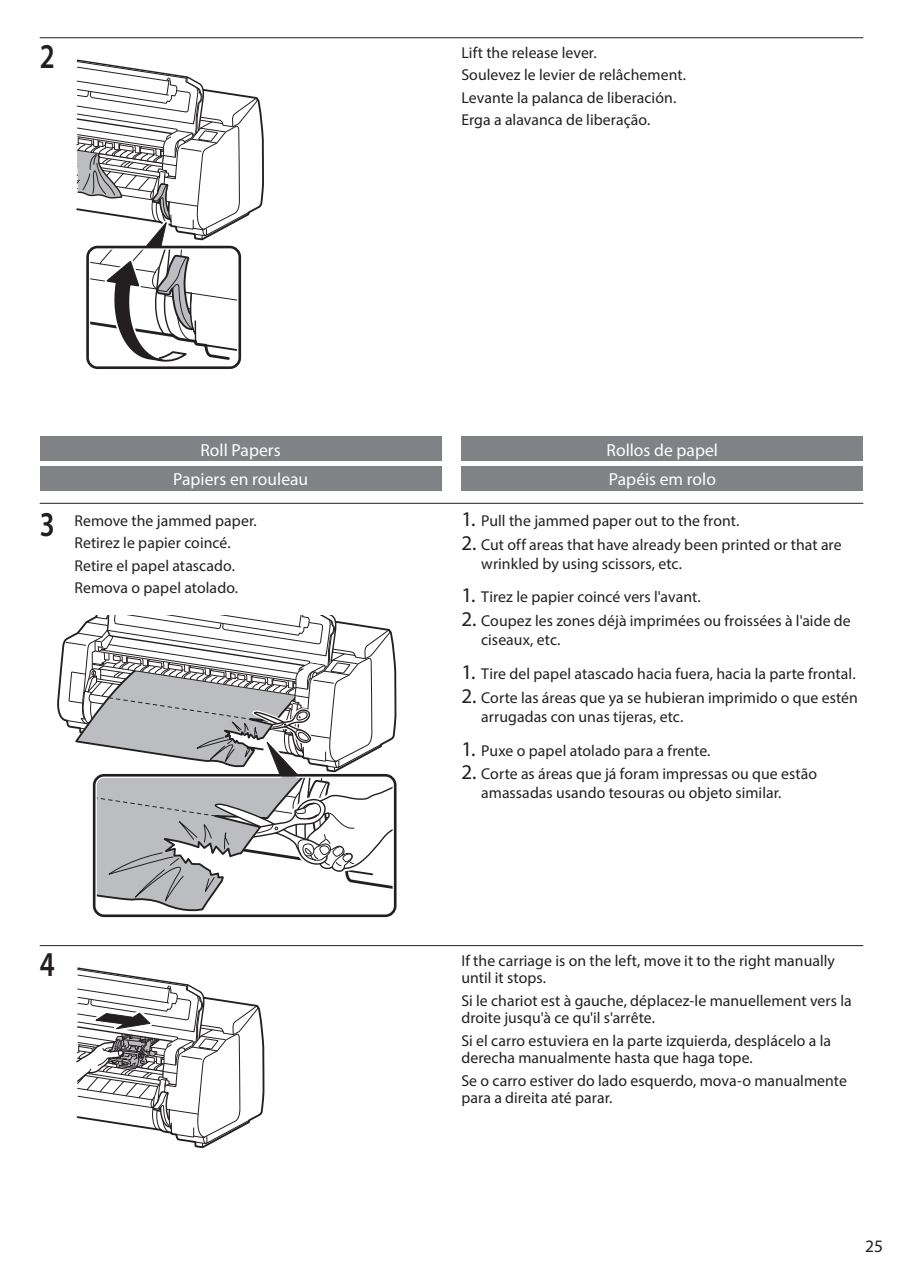
<style>
.page{position:relative;width:903px;height:1275px;background:#fff}
.page>*{position:absolute;margin:0;border:0;box-sizing:border-box;transform-origin:0 0}
.t1{font:600 35px "Myriad Pro";color:#231f20;scale:.8 1}
.t2{font:17.5px "Myriad Pro";color:#fff}
.t3{font:17.5px "Myriad Pro";color:#231f20}
.t4{font:15.75px/22.4px "Myriad Pro";letter-spacing:.005em;color:#231f20}
.s1{font-size:21px}
</style>
<div class="page">
<hr style="left:40px;top:37px;width:823px;height:1px;background:#231f20">
<svg style="left:76px;top:59px;width:188px;height:310px"></svg>
<hr style="left:40px;top:503px;width:823px;height:1px;background:#231f20">
<svg style="left:57px;top:638px;width:340px;height:84px"></svg>
<svg style="left:66px;top:616px;width:329px;height:300px"></svg>
<div style="left:93px;top:774px;width:303px;height:143px;border:3px solid #231f20;border-radius:10px"></div>
<div style="left:40px;top:437px;width:401px;height:24px;background:#808285"></div>
<div style="left:461px;top:437px;width:402px;height:24px;background:#808285"></div>
<div style="left:40px;top:466px;width:401px;height:25px;background:#808285"></div>
<div style="left:461px;top:466px;width:402px;height:25px;background:#808285"></div>
<hr style="left:40px;top:945px;width:823px;height:1px;background:#231f20">
<svg style="left:76px;top:967px;width:189px;height:182px"></svg>
<h1 class="t1" style="left:40px;top:34px;width:20px">2</h1>
<p class="t4" style="left:461px;top:41px;width:226px">Lift the release lever.<br>Soulevez le levier de relâchement.<br>Levante la palanca de liberación.<br>Erga a alavanca de liberação.</p>
<p class="t2" style="left:200px;top:439px;width:82px">Roll Papers</p>
<p class="t2" style="left:607px;top:439px;width:113px">Rollos de papel</p>
<p class="t2" style="left:173px;top:469px;width:136px">Papiers en rouleau</p>
<p class="t2" style="left:609px;top:469px;width:109px">Papéis em rolo</p>
<h1 class="t1" style="left:40px;top:502px;width:20px">3</h1>
<p class="t4" style="left:74px;top:509px;width:184px">Remove the jammed paper.<br>Retirez le papier coincé.<br>Retire el papel atascado.<br>Remova o papel atolado.</p>
<p class="t4" style="left:461px;top:509px;width:280px"><span class="s1">1.</span> Pull the jammed paper out to the front.</p>
<p class="t4" style="left:481px;top:535px;width:362px;line-height:18.9px;text-indent:-20px"><span class="s1">2.</span> Cut off areas that have already been printed or that are wrinkled by using scissors, etc.</p>
<p class="t4" style="left:461px;top:586px;width:241px"><span class="s1">1.</span> Tirez le papier coincé vers l'avant.</p>
<p class="t4" style="left:481px;top:611px;width:371px;line-height:18.9px;text-indent:-20px"><span class="s1">2.</span> Coupez les zones déjà imprimées ou froissées à l'aide de ciseaux, etc.</p>
<p class="t4" style="left:461px;top:662px;width:396px"><span class="s1">1.</span> Tire del papel atascado hacia fuera, hacia la parte frontal.</p>
<p class="t4" style="left:481px;top:688px;width:378px;line-height:18.9px;text-indent:-20px"><span class="s1">2.</span> Corte las áreas que ya se hubieran imprimido o que estén arrugadas con unas tijeras, etc.</p>
<p class="t4" style="left:461px;top:739px;width:251px"><span class="s1">1.</span> Puxe o papel atolado para a frente.</p>
<p class="t4" style="left:481px;top:764px;width:337px;line-height:18.9px;text-indent:-20px"><span class="s1">2.</span> Corte as áreas que já foram impressas ou que estão amassadas usando tesouras ou objeto similar.</p>
<h1 class="t1" style="left:40px;top:942px;width:20px">4</h1>
<p class="t4" style="left:461px;top:951px;width:375px;line-height:17.5px">If the carriage is on the left, move it to the right manually until it stops.</p>
<p class="t4" style="left:461px;top:991px;width:392px;line-height:17.5px">Si le chariot est à gauche, déplacez-le manuellement vers la droite jusqu'à ce qu'il s'arrête.</p>
<p class="t4" style="left:461px;top:1031px;width:371px;line-height:17.5px">Si el carro estuviera en la parte izquierda, desplácelo a la derecha manualmente hasta que haga tope.</p>
<p class="t4" style="left:461px;top:1071px;width:387px;line-height:17.5px">Se o carro estiver do lado esquerdo, mova-o manualmente para a direita até parar.</p>
<p class="t3" style="left:865px;top:1236px;width:19px">25</p>
</div>
